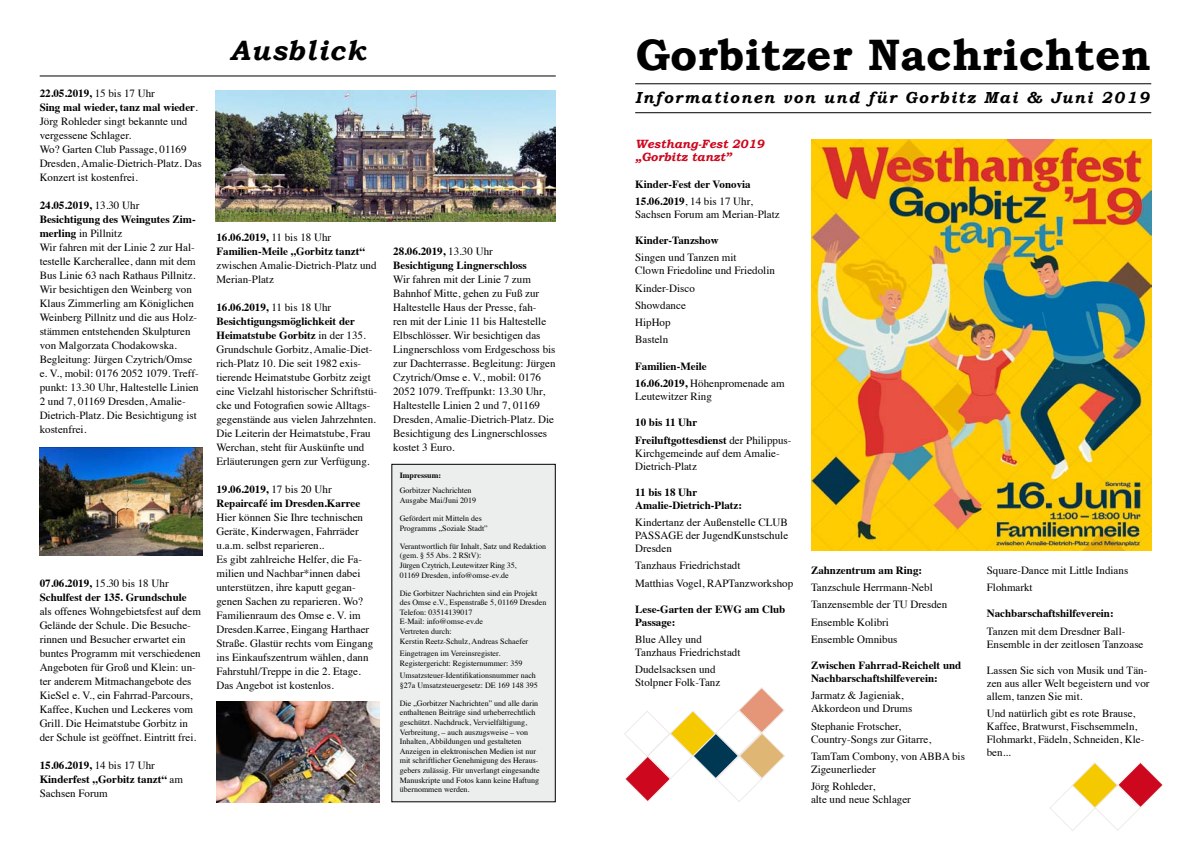
<style>
.page{position:relative;width:1191px;height:842px;background:#fff}
.page>*{position:absolute;margin:0;border:0;box-sizing:border-box;transform-origin:0 0}
.t1{font:700 44px "Bookman Old Style";letter-spacing:.005em;color:#000}
.t2{font:italic 700 28px "Bookman Old Style";letter-spacing:.04em;color:#000}
.t3{font:italic 700 16px "Bookman Old Style";letter-spacing:.095em;color:#000}
.t4{font:italic 700 12px/13px "Bookman Old Style";color:#cd071e}
.t5{font:11px/14px "Times";color:#000}
.t6{font:700 11px/14px "Times";color:#000}
.t7{font:8px/9.6px "Times";color:#000}
.t8{font:700 8px "Times";color:#000}
.s1{font-weight:700}
.s2{font-weight:400}
</style>
<div class="page">
<div style="left:392px;top:464px;width:163px;height:338px;background:#eceded"></div>
<div style="left:391px;top:464px;width:165px;height:338px;border:1px solid #000"></div>
<hr style="left:40px;top:75px;width:516px;height:1px;background:#000">
<hr style="left:635px;top:83px;width:516px;height:1px;background:#000">
<hr style="left:635px;top:112px;width:516px;height:1px;background:#000">
<img style="left:216px;top:90px;width:340px;height:132px">
<img style="left:40px;top:448px;width:163px;height:108px">
<img style="left:217px;top:701px;width:163px;height:101px">
<img style="left:811px;top:140px;width:340px;height:410px">
<svg style="left:1050px;top:762px;width:113px;height:69px"></svg>
<svg style="left:624px;top:687px;width:161px;height:115px"></svg>
<p class="t5" style="left:40px;top:85px;width:163px"><span class="s1">22.05.2019,</span> 15 bis 17 Uhr<br><span class="s1">Sing mal wieder, tanz mal wieder</span>.<br>Jörg Rohleder singt bekannte und vergessene Schlager.<br>Wo? Garten Club Passage, 01169<br>Dresden, Amalie-Dietrich-Platz. Das<br>Konzert ist kostenfrei.</p>
<p class="t5" style="left:40px;top:197px;width:161px"><span class="s1">24.05.2019,</span> 13.30 Uhr<br><span class="s1">Besichtigung des Weingutes Zim&shy;merling</span> in Pillnitz<br>Wir fahren mit der Linie 2 zur Hal&shy;testelle Karcherallee, dann mit dem<br>Bus Linie 63 nach Rathaus Pillnitz.<br>Wir besichtigen den Weinberg von<br>Klaus Zimmerling am Königlichen<br>Weinberg Pillnitz und die aus Holz&shy;stämmen entstehenden Skulpturen von Malgorzata Chodakowska.<br>Begleitung: Jürgen Czytrich/Omse e. V., mobil: 0176 2052 1079. Treff&shy;punkt: 13.30 Uhr, Haltestelle Linien<br>2 und 7, 01169 Dresden, Amalie-<br>Dietrich-Platz. Die Besichtigung ist kostenfrei.</p>
<p class="t6" style="left:40px;top:575px;width:149px">07.06.2019, <span class="s2">15.30 bis 18 Uhr<br></span>Schulfest der 135. Grundschule</p>
<p class="t5" style="left:40px;top:603px;width:163px">als offenes Wohngebietsfest auf dem Gelände der Schule. Die Besuche&shy;rinnen und Besucher erwartet ein buntes Programm mit verschiedenen Angeboten für Groß und Klein: un&shy;ter anderem Mitmachangebote des KieSel e. V., ein Fahrrad-Parcours, Kaffee, Kuchen und Leckeres vom Grill. Die Heimatstube Gorbitz in der Schule ist geöffnet. Eintritt frei.</p>
<p class="t6" style="left:40px;top:757px;width:145px">15.06.2019, <span class="s2">14 bis 17 Uhr<br></span>Kinderfest „Gorbitz tanzt“ <span class="s2">am<br>Sachsen Forum</span></p>
<h2 class="t2" style="left:230px;top:30px;width:137px">Ausblick</h2>
<p class="t6" style="left:216px;top:229px;width:150px">16.06.2019, <span class="s2">11 bis 18 Uhr<br></span>Familien-Meile „Gorbitz tanzt“</p>
<p class="t5" style="left:216px;top:257px;width:162px">zwischen Amalie-Dietrich-Platz und<br>Merian-Platz</p>
<p class="t5" style="left:216px;top:299px;width:162px"><span class="s1">16.06.2019,</span> 11 bis 18 Uhr <span class="s1">Besichtigungsmöglichkeit der Heimatstube Gorbitz</span> in der 135.<br>Grundschule Gorbitz, Amalie-Diet&shy;rich-Platz 10. Die seit 1982 exis&shy;tierende Heimatstube Gorbitz zeigt eine Vielzahl historischer Schriftstü&shy;cke und Fotografien sowie Alltags&shy;gegenstände aus vielen Jahrzehnten.<br>Die Leiterin der Heimatstube, Frau Werchan, steht für Auskünfte und Erläuterungen gern zur Verfügung.</p>
<p class="t6" style="left:216px;top:481px;width:145px">19.06.2019, <span class="s2">17 bis 20 Uhr<br></span>Repaircafé im Dresden.Karree</p>
<p class="t5" style="left:216px;top:509px;width:158px">Hier können Sie Ihre technischen<br>Geräte, Kinderwagen, Fahrräder u.a.m. selbst reparieren..<br>Es gibt zahlreiche Helfer, die Fa&shy;milien und Nachbar*innen dabei unterstützen, ihre kaputt gegan&shy;genen Sachen zu reparieren. Wo?<br>Familienraum des Omse e. V. im<br>Dresden.Karree, Eingang Harthaer<br>Straße. Glastür rechts vom Eingang ins Einkaufszentrum wählen, dann<br>Fahrstuhl/Treppe in die 2. Etage.<br>Das Angebot ist kostenlos.</p>
<p class="t6" style="left:393px;top:243px;width:135px">28.06.2019, <span class="s2">13.30 Uhr<br></span>Besichtigung Lingnerschloss</p>
<p class="t5" style="left:393px;top:271px;width:164px">Wir fahren mit der Linie 7 zum Bahnhof Mitte, gehen zu Fuß zur Haltestelle Haus der Presse, fah-<br>ren mit der Linie 11 bis Haltestelle Elbschlösser. Wir besichtigen das Lingnerschloss vom Erdgeschoss bis zur Dachterrasse. Begleitung: Jürgen Czytrich/Omse e. V., mobil: 0176<br>2052 1079. Treffpunkt: 13.30 Uhr, Haltestelle Linien 2 und 7, 01169<br>Dresden, Amalie-Dietrich-Platz. Die Besichtigung des Lingnerschlosses kostet 3 Euro.</p>
<p class="t8" style="left:400px;top:468px;width:43px">Impressum:</p>
<p class="t7" style="left:400px;top:485px;width:78px">Gorbitzer Nachrichten<br>Ausgabe Mai/Juni 2019</p>
<p class="t7" style="left:400px;top:513px;width:89px">Gefördert mit Mitteln des<br>Programms „Soziale Stadt”</p>
<p class="t7" style="left:400px;top:540px;width:148px">Verantwortlich für Inhalt, Satz und Redaktion (gem. § 55 Abs. 2 RStV):<br>Jürgen Czytrich, Leutewitzer Ring 35,<br>01169 Dresden, info@omse-ev.de</p>
<p class="t7" style="left:400px;top:587px;width:148px">Die Gorbitzer Nachrichten sind ein Projekt des Omse e.V., Espenstraße 5, 01169 Dresden<br>Telefon: 03514139017<br>E-Mail: info@omse-ev.de<br>Vertreten durch:<br>Kerstin Reetz-Schulz, Andreas Schaefer</p>
<p class="t7" style="left:400px;top:648px;width:124px">Eingetragen im Vereinsregister.<br>Registergericht: Registernummer: 359</p>
<p class="t7" style="left:400px;top:670px;width:139px">Umsatzsteuer-Identifikationsnummer nach §27a Umsatzsteuergesetz: DE 169 148 395</p>
<p class="t7" style="left:400px;top:698px;width:141px">Die „Gorbitzer Nachrichten” und alle darin enthaltenen Beiträge sind urheberrechtlich geschützt. Nachdruck, Vervielfältigung, Verbreitung, – auch auszugsweise – von Inhalten, Abbildungen und gestalteten Anzeigen in elektronischen Medien ist nur mit schriftlicher Genehmigung des Heraus&shy;gebers zulässig. Für unverlangt eingesandte Manuskripte und Fotos kann keine Haftung übernommen werden.</p>
<h1 class="t1" style="left:636px;top:23px;width:516px">Gorbitzer Nachrichten</h1>
<h3 class="t3" style="left:635px;top:86px;width:515px">Informationen von und für Gorbitz Mai &amp; Juni 2019</h3>
<p class="t4" style="left:635px;top:138px;width:131px">Westhang-Fest 2019 „Gorbitz tanzt”</p>
<p class="t6" style="left:635px;top:174px;width:119px;line-height:17.2px">Kinder-Fest der Vonovia<br>15.06.2019<span class="s2">, 14 bis 17 Uhr,</span></p>
<p class="t5" style="left:635px;top:206px;width:146px">Sachsen Forum am Merian-Platz</p>
<p class="t6" style="left:635px;top:232px;width:85px">Kinder-Tanzshow</p>
<p class="t5" style="left:635px;top:250px;width:141px;line-height:13px">Singen und Tanzen mit<br>Clown Friedoline und Friedolin</p>
<p class="t5" style="left:635px;top:278px;width:61px;line-height:17.2px">Kinder-Disco<br>Showdance<br>HipHop<br>Basteln</p>
<p class="t6" style="left:635px;top:356px;width:151px;line-height:17.2px">Familien-Meile<br>16.06.2019, <span class="s2">Höhenpromenade am</span></p>
<p class="t5" style="left:635px;top:388px;width:78px">Leutewitzer Ring</p>
<p class="t6" style="left:635px;top:413px;width:158px;line-height:17.2px">10 bis 11 Uhr<br>Freiluftgottesdienst <span class="s2">der Philippus-</span></p>
<p class="t5" style="left:635px;top:445px;width:146px;line-height:13px">Kirchgemeinde auf dem Amalie-<br>Dietrich-Platz</p>
<p class="t6" style="left:635px;top:484px;width:108px;line-height:13px">11 bis 18 Uhr<br>Amalie-Dietrich-Platz:</p>
<p class="t5" style="left:635px;top:515px;width:154px;line-height:13px;text-align:justify">Kindertanz der Außenstelle CLUB PASSAGE der JugendKunstschule Dresden</p>
<p class="t5" style="left:635px;top:556px;width:160px;line-height:17.2px">Tanzhaus Friedrichstadt<br>Matthias Vogel, RAPTanzworkshop</p>
<p class="t6" style="left:635px;top:601px;width:152px;line-height:13px">Lese-Garten der EWG am Club<br>Passage:</p>
<p class="t5" style="left:635px;top:632px;width:107px;line-height:13px">Blue Alley und<br>Tanzhaus Friedrichstadt</p>
<p class="t5" style="left:635px;top:662px;width:87px;line-height:13px">Dudelsacksen und<br>Stolpner Folk-Tanz</p>
<p class="t6" style="left:811px;top:562px;width:113px">Zahnzentrum am Ring:</p>
<p class="t5" style="left:811px;top:578px;width:138px;line-height:17.2px">Tanzschule Herrmann-Nebl<br>Tanzensemble der TU Dresden<br>Ensemble Kolibri<br>Ensemble Omnibus</p>
<p class="t6" style="left:811px;top:658px;width:152px;line-height:13px">Zwischen Fahrrad-Reichelt und<br>Nachbarschaftshilfeverein:</p>
<p class="t5" style="left:811px;top:688px;width:103px;line-height:13px">Jarmatz &amp; Jagieniak,<br>Akkordeon und Drums</p>
<p class="t5" style="left:811px;top:718px;width:122px;line-height:13px">Stephanie Frotscher,<br>Country-Songs zur Gitarre,</p>
<p class="t5" style="left:811px;top:749px;width:155px;line-height:13px">TamTam Combony, von ABBA bis<br>Zigeunerlieder</p>
<p class="t5" style="left:811px;top:779px;width:101px;line-height:13px">Jörg Rohleder,<br>alte und neue Schlager</p>
<p class="t5" style="left:986px;top:561px;width:143px;line-height:17.2px">Square-Dance mit Little Indians<br>Flohmarkt</p>
<p class="t6" style="left:986px;top:605px;width:128px">Nachbarschaftshilfeverein:</p>
<p class="t5" style="left:986px;top:623px;width:158px;line-height:13px">Tanzen mit dem Dresdner Ball-<br>Ensemble in der zeitlosen Tanzoase</p>
<p class="t5" style="left:986px;top:663px;width:164px;line-height:13px">Lassen Sie sich von Musik und Tän&shy;zen aus aller Welt begeistern und vor allem, tanzen Sie mit.</p>
<p class="t5" style="left:986px;top:706px;width:159px;line-height:13px">Und natürlich gibt es rote Brause,<br>Kaffee, Bratwurst, Fischsemmeln,<br>Flohmarkt, Fädeln, Schneiden, Kle&shy;ben...</p>
</div>
